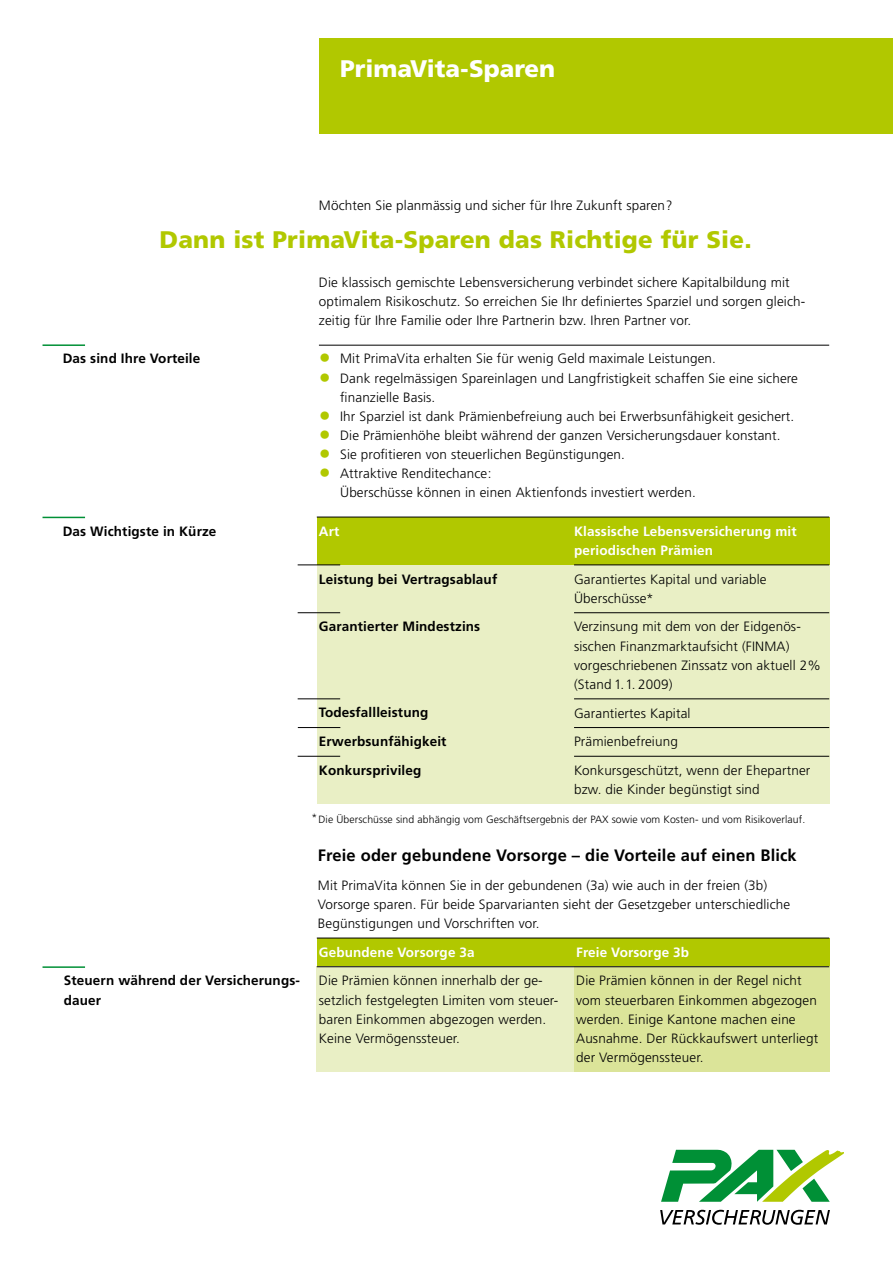
<style>
.page{position:relative;width:893px;height:1263px;background:#fff}
.page>*{position:absolute;margin:0;border:0;box-sizing:border-box;transform-origin:0 0}
.t1{font:900 24px "Frutiger";letter-spacing:.01em;color:#b1c800}
.t2{font:900 24px "Frutiger";color:#fff}
.t3{font:700 16.5px "Frutiger";letter-spacing:.01em;color:#000}
.t4{font:300 13.5px/19.2px "Frutiger";letter-spacing:.01em;color:#000}
.t5{font:700 13.5px/28.7px "Frutiger";letter-spacing:.01em;color:#000}
.t6{font:700 13.5px/19.2px "Frutiger";letter-spacing:.01em;color:#fff}
.t7{font:300 10.5px "Frutiger";letter-spacing:.01em;color:#000}
.s1{font-size:24px;color:#b1c800}
</style>
<div class="page">
<div style="left:317px;top:938px;width:512px;height:28px;background:#b1c800"></div>
<div style="left:574px;top:966px;width:255px;height:105px;background:#dbe499"></div>
<div style="left:317px;top:966px;width:257px;height:105px;background:#e9efc5"></div>
<hr style="left:317px;top:966px;width:512px;height:1px;background:#000">
<hr style="left:317px;top:938px;width:512px;height:1px;background:#000">
<div style="left:317px;top:517px;width:512px;height:49px;background:#b1c800"></div>
<div style="left:317px;top:566px;width:512px;height:238px;background:#e9efc5"></div>
<div style="left:319px;top:38px;width:574px;height:96px;background:#b1c800"></div>
<hr style="left:317px;top:517px;width:512px;height:1px;background:#000">
<hr style="left:319px;top:345px;width:510px;height:1px;background:#000">
<hr style="left:574px;top:612px;width:255px;height:1px;background:#000">
<hr style="left:574px;top:698px;width:255px;height:1px;background:#000">
<hr style="left:574px;top:727px;width:255px;height:1px;background:#000">
<hr style="left:574px;top:564px;width:255px;height:1px;background:#000">
<hr style="left:298px;top:564px;width:42px;height:1px;background:#000">
<hr style="left:298px;top:612px;width:42px;height:1px;background:#000">
<hr style="left:298px;top:698px;width:42px;height:1px;background:#000">
<hr style="left:298px;top:727px;width:42px;height:1px;background:#000">
<hr style="left:298px;top:756px;width:42px;height:1px;background:#000">
<hr style="left:43px;top:517px;width:42px;height:1px;background:#009036">
<hr style="left:43px;top:344px;width:42px;height:2px;background:#009036">
<svg style="left:660px;top:1210px;width:170px;height:15px"></svg>
<svg style="left:661px;top:1150px;width:182px;height:52px"></svg>
<hr style="left:574px;top:756px;width:255px;height:1px;background:#000">
<hr style="left:43px;top:966px;width:42px;height:2px;background:#009036">
<h1 class="t2" style="left:340px;top:54px;width:217px">PrimaVita-Sparen</h1>
<p class="t4" style="left:319px;top:196px;width:355px">Möchten Sie planmässig und sicher für Ihre Zukunft sparen?</p>
<h1 class="t1" style="left:159px;top:225px;width:594px">Dann ist PrimaVita-Sparen das Richtige für Sie.</h1>
<p class="t5" style="left:63px;top:344px;width:139px">Das sind Ihre Vorteile</p>
<p class="t4" style="left:319px;top:273px;width:488px">Die klassisch gemischte Lebensversicherung verbindet sichere Kapitalbildung mit optimalem Risikoschutz. So erreichen Sie Ihr definiertes Sparziel und sorgen gleich&shy;zeitig für Ihre Familie oder Ihre Partnerin bzw. Ihren Partner vor.</p>
<p class="t4" style="left:319px;top:349px;width:399px"><span class="s1">•</span> Mit PrimaVita erhalten Sie für wenig Geld maximale Leistungen.</p>
<p class="t4" style="left:340px;top:368px;width:459px;text-indent:-21px"><span class="s1">•</span> Dank regelmässigen Spareinlagen und Langfristigkeit schaffen Sie eine sichere finanzielle Basis.</p>
<p class="t4" style="left:319px;top:407px;width:477px"><span class="s1">•</span> Ihr Sparziel ist dank Prämienbefreiung auch bei Erwerbsunfähigkeit gesichert.</p>
<p class="t4" style="left:319px;top:426px;width:463px"><span class="s1">•</span> Die Prämienhöhe bleibt während der ganzen Versicherungsdauer konstant.</p>
<p class="t4" style="left:319px;top:445px;width:308px"><span class="s1">•</span> Sie profitieren von steuerlichen Begünstigungen.</p>
<p class="t4" style="left:340px;top:464px;width:357px;text-indent:-21px"><span class="s1">•</span> Attraktive Renditechance:<br>Überschüsse können in einen Aktienfonds investiert werden.</p>
<p class="t5" style="left:63px;top:517px;width:155px">Das Wichtigste in Kürze</p>
<p class="t6" style="left:319px;top:521px;width:22px">Art</p>
<p class="t6" style="left:574px;top:521px;width:224px">Klassische Lebensversicherung mit periodischen Prämien</p>
<p class="t5" style="left:319px;top:564px;width:180px">Leistung bei Vertragsablauf</p>
<p class="t5" style="left:319px;top:612px;width:163px">Garantierter Mindestzins</p>
<p class="t5" style="left:319px;top:698px;width:129px">Todesfallleistung<br>Erwerbsunfähigkeit<br>Konkursprivileg</p>
<p class="t4" style="left:574px;top:569px;width:194px">Garantiertes Kapital und variable<br>Überschüsse*</p>
<p class="t4" style="left:574px;top:617px;width:248px">Verzinsung mit dem von der Eidgenös&shy;sischen Finanzmarktaufsicht (FINMA) vorgeschriebenen Zinssatz von aktuell 2% (Stand 1.1. 2009)</p>
<p class="t4" style="left:574px;top:698px;width:238px;line-height:28.7px">Garantiertes Kapital<br>Prämienbefreiung<br>Konkursgeschützt, wenn der Ehepartner</p>
<p class="t4" style="left:574px;top:780px;width:187px">bzw. die Kinder begünstigt sind</p>
<p class="t7" style="left:311px;top:813px;width:495px">*Die Überschüsse sind abhängig vom Geschäftsergebnis der PAX sowie vom Kosten- und vom Risikoverlauf.</p>
<p class="t3" style="left:318px;top:846px;width:480px">Freie oder gebundene Vorsorge – die Vorteile auf einen Blick</p>
<p class="t4" style="left:318px;top:875px;width:474px">Mit PrimaVita können Sie in der gebundenen (3a) wie auch in der freien (3b)<br>Vorsorge sparen. Für beide Sparvarianten sieht der Gesetzgeber unterschiedliche<br>Begünstigungen und Vorschriften vor.</p>
<p class="t6" style="left:319px;top:942px;width:157px">Gebundene Vorsorge 3a</p>
<p class="t6" style="left:576px;top:942px;width:114px">Freie Vorsorge 3b</p>
<p class="t5" style="left:64px;top:971px;width:238px;line-height:19.2px">Steuern während der Versicherungs&shy;dauer</p>
<p class="t4" style="left:319px;top:971px;width:241px">Die Prämien können innerhalb der ge&shy;setzlich festgelegten Limiten vom steuer&shy;baren Einkommen abgezogen werden.<br>Keine Vermögenssteuer.</p>
<p class="t4" style="left:576px;top:971px;width:244px">Die Prämien können in der Regel nicht vom steuerbaren Einkommen abgezogen werden. Einige Kantone machen eine Ausnahme. Der Rückkaufswert unterliegt der Vermögenssteuer.</p>
</div>
